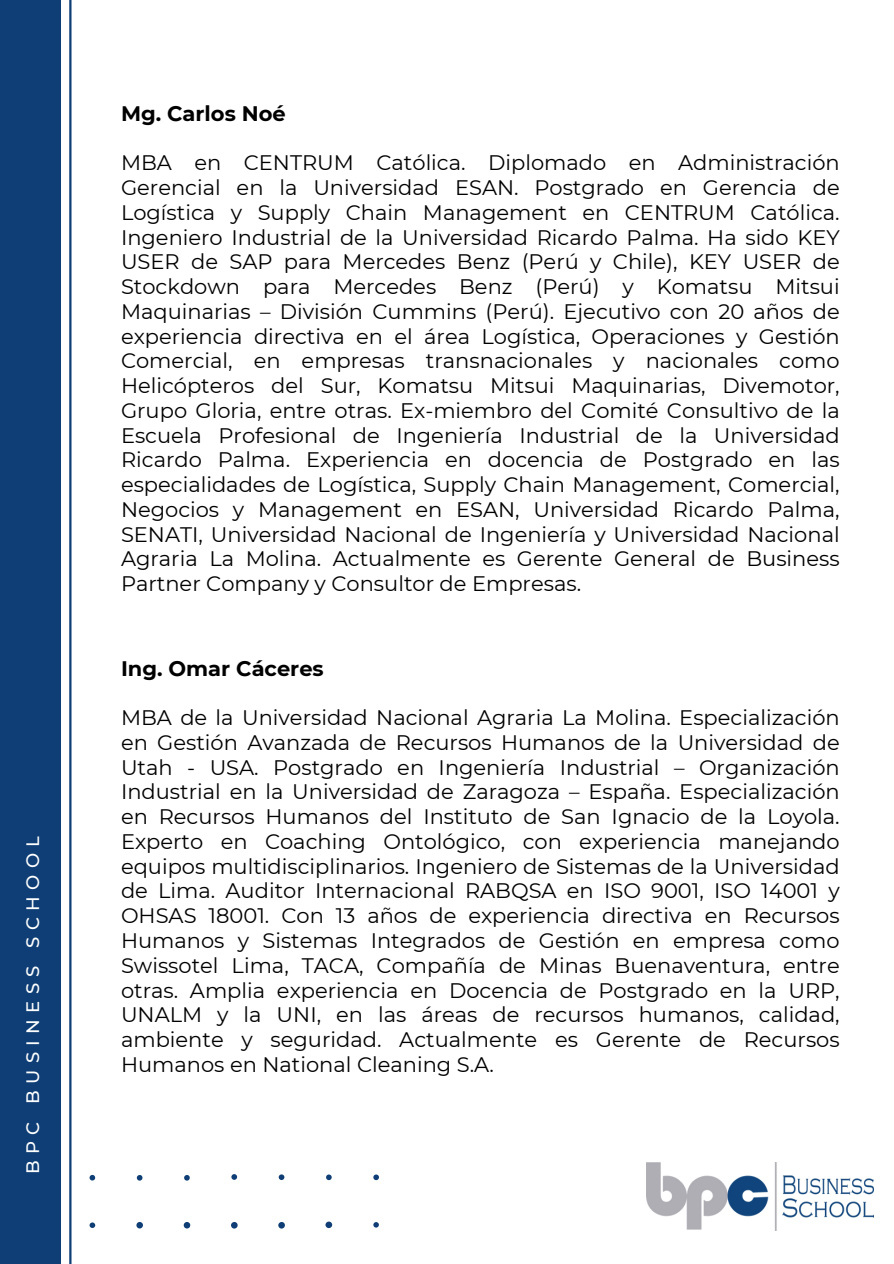
<style>
.page{position:relative;width:894px;height:1264px;background:#fff}
.page>*{position:absolute;margin:0;border:0;box-sizing:border-box;transform-origin:0 0}
.t1{font:21px/24.8px "Montserrat";color:#000;text-align:justify}
.t2{font:700 21px "Montserrat";color:#000}
.t3{font:500 18px "Montserrat";letter-spacing:.355em;color:#fff}
</style>
<div class="page">
<hr style="left:69px;top:0;width:2px;height:1263px;background:#0e3e75">
<div style="left:0;top:0;width:61px;height:1263px;background:#0e3e75"></div>
<img style="left:646px;top:1162px;width:227px;height:68px">
<svg style="left:89px;top:1174px;width:289px;height:55px"></svg>
<p class="t3" style="left:22px;top:1174px;width:339px;rotate:-90deg">BPC BUSINESS SCHOOL</p>
<h1 class="t2" style="left:121px;top:100px;width:166px">Mg. Carlos Noé</h1>
<h2 class="t1" style="left:121px;top:150px;width:720px">MBA en CENTRUM Católica. Diplomado en Administración Gerencial en la Universidad ESAN. Postgrado en Gerencia de Logística y Supply Chain Management en CENTRUM Católica.<br>Ingeniero Industrial de la Universidad Ricardo Palma. Ha sido KEY USER de SAP para Mercedes Benz (Perú y Chile), KEY USER de Stockdown para Mercedes Benz (Perú) y Komatsu Mitsui Maquinarias – División Cummins (Perú). Ejecutivo con 20 años de experiencia directiva en el área Logística, Operaciones y Gestión Comercial, en empresas transnacionales y nacionales como Helicópteros del Sur, Komatsu Mitsui Maquinarias, Divemotor, Grupo Gloria, entre otras. Ex-miembro del Comité Consultivo de la Escuela Profesional de Ingeniería Industrial de la Universidad Ricardo Palma. Experiencia en docencia de Postgrado en las especialidades de Logística, Supply Chain Management, Comercial, Negocios y Management en ESAN, Universidad Ricardo Palma, SENATI, Universidad Nacional de Ingeniería y Universidad Nacional Agraria La Molina. Actualmente es Gerente General de Business Partner Company y Consultor de Empresas.</h2>
<h2 class="t2" style="left:121px;top:655px;width:204px">Ing. Omar Cáceres</h2>
<p class="t1" style="left:121px;top:705px;width:720px">MBA de la Universidad Nacional Agraria La Molina. Especialización en Gestión Avanzada de Recursos Humanos de la Universidad de Utah - USA. Postgrado en Ingeniería Industrial – Organización Industrial en la Universidad de Zaragoza – España. Especialización en Recursos Humanos del Instituto de San Ignacio de la Loyola.<br>Experto en Coaching Ontológico, con experiencia manejando equipos multidisciplinarios. Ingeniero de Sistemas de la Universidad de Lima. Auditor Internacional RABQSA en ISO 9001, ISO 14001 y OHSAS 18001. Con 13 años de experiencia directiva en Recursos Humanos y Sistemas Integrados de Gestión en empresa como Swissotel Lima, TACA, Compañía de Minas Buenaventura, entre otras. Amplia experiencia en Docencia de Postgrado en la URP, UNALM y la UNI, en las áreas de recursos humanos, calidad, ambiente y seguridad. Actualmente es Gerente de Recursos Humanos en National Cleaning S.A.</p>
</div>
